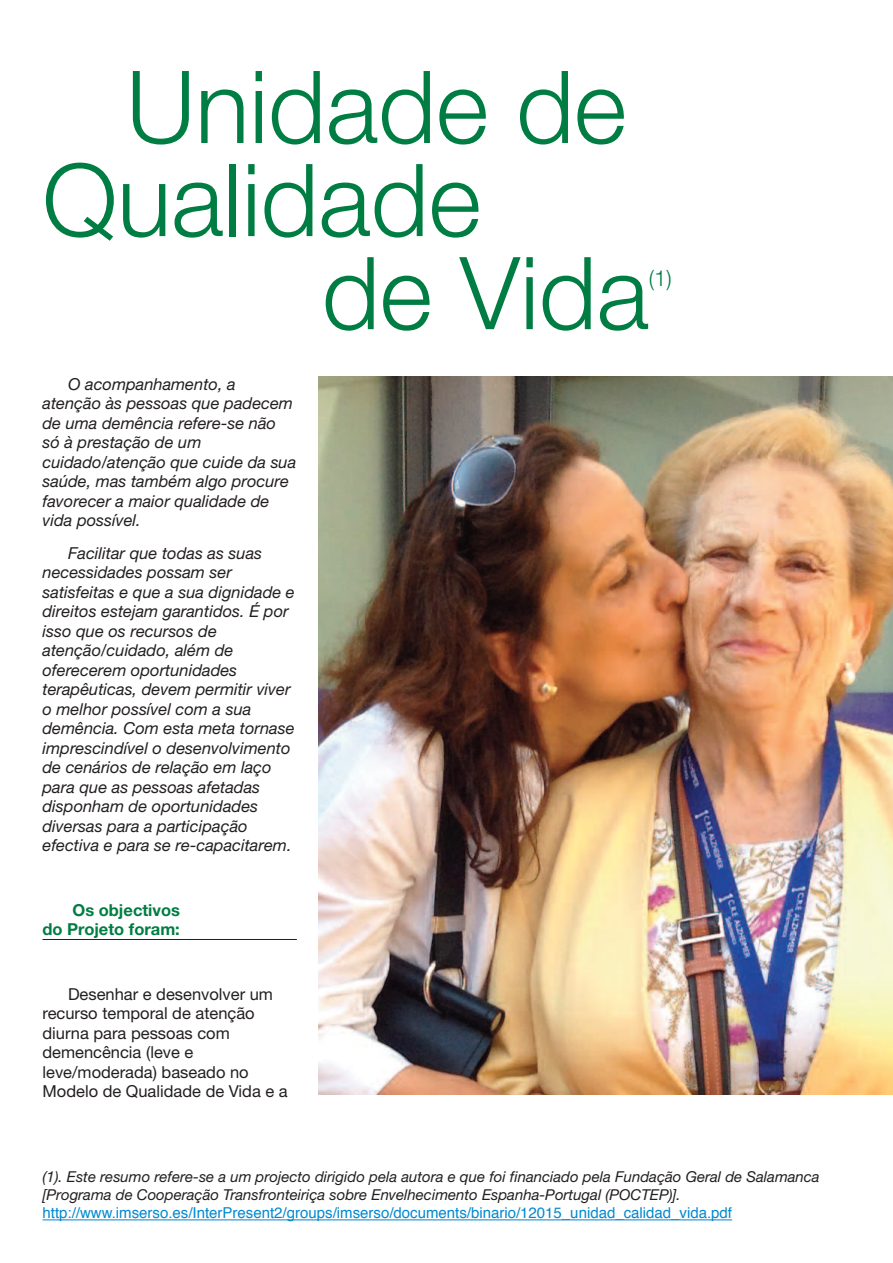
<style>
.page{position:relative;width:893px;height:1263px;background:#fff}
.page>*{position:absolute;margin:0;border:0;box-sizing:border-box;transform-origin:0 0}
.t1{font:300 100.8px/93px "Helvetica Neue";color:#007d43}
.t2{font:300 22.05px "Helvetica Neue";color:#007d43}
.t3{font:italic 16.5px/19.5px "Helvetica Neue";color:#231f20}
.t4{font:16.5px/19.5px "Helvetica Neue";color:#231f20}
.t5{font:700 16.5px/19.5px "Helvetica Neue";color:#007d43;text-align:right}
.t6{font:italic 15px/18px "Helvetica Neue";color:#231f20}
.t7{font:15px "Helvetica";color:#0089cf}
</style>
<div class="page">
<hr style="left:43px;top:939px;width:254px;height:1px;background:#231f20">
<hr style="left:43px;top:1219px;width:689px;height:1px;background:#0089cf">
<img style="left:319px;top:377px;width:574px;height:718px">
<h1 class="t1" style="left:43px;top:70px;width:585px;text-indent:84px">Unidade de<br>Qualidade</h1>
<h1 class="t1" style="left:322px;top:256px;width:329px">de Vida</h1>
<h2 class="t2" style="left:649px;top:271px;width:24px">(1)</h2>
<p class="t3" style="left:43px;top:376px;width:255px;text-indent:26px">O acompanhamento, a atenção às pessoas que padecem de uma demência refere-se não só à prestação de um cuidado/atenção que cuide da sua saúde, mas também algo procure favorecer a maior qualidade de vida possível.</p>
<p class="t3" style="left:43px;top:545px;width:254px;text-indent:26px">Facilitar que todas as suas necessidades possam ser satisfeitas e que a sua dignidade e direitos estejam garantidos. É por isso que os recursos de atenção/cuidado, além de oferecerem oportunidades terapêuticas, devem permitir viver o melhor possível com a sua demência. Com esta meta tornase imprescindível o desenvolvimento de cenários de relação em laço para que as pessoas afetadas disponham de oportunidades diversas para a participação efectiva e para se re-capacitarem.</p>
<p class="t5" style="left:43px;top:901px;width:139px">Os objectivos<br>do Projeto foram:</p>
<p class="t4" style="left:43px;top:986px;width:247px;text-indent:26px">Desenhar e desenvolver um recurso temporal de atenção diurna para pessoas com demencência (leve e leve/moderada) baseado no<br>Modelo de Qualidade de Vida e a</p>
<p class="t6" style="left:43px;top:1169px;width:779px">(1). Este resumo refere-se a um projecto dirigido pela autora e que foi financiado pela Fundação Geral de Salamanca [Programa de Cooperação Transfronteiriça sobre Envelhecimento Espanha-Portugal (POCTEP)].</p>
<p class="t7" style="left:43px;top:1207px;width:691px">http://www.imserso.es/InterPresent2/groups/imserso/documents/binario/12015_unidad_calidad_vida.pdf</p>
</div>
